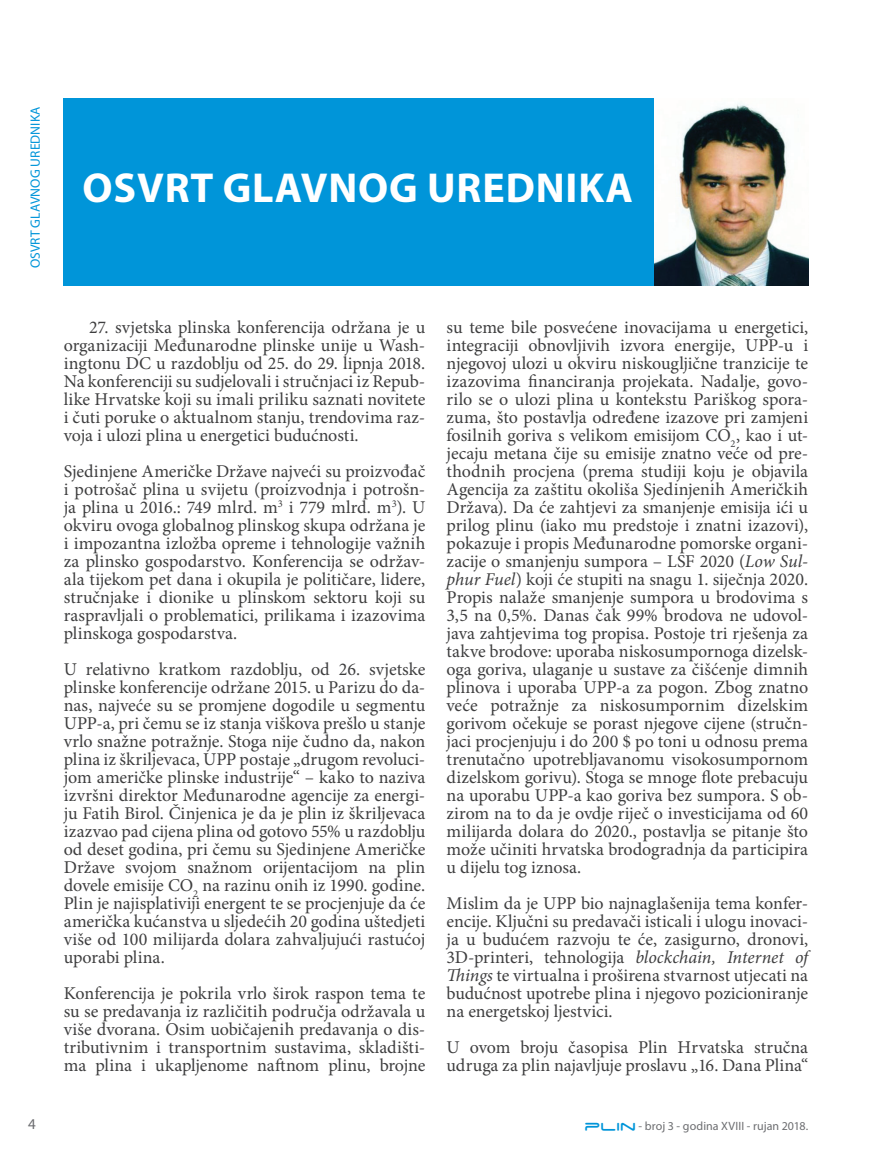
<style>
.page{position:relative;width:872px;height:1170px;background:#fff}
.page>*{position:absolute;margin:0;border:0;box-sizing:border-box;transform-origin:0 0}
.t1{font:700 42px "Myriad Pro";letter-spacing:.02em;color:#fff}
.t2{font:18px/18px "Minion Pro";letter-spacing:-.005em;color:#3e3e3f;text-align:justify}
.t3{font:15px "Myriad Pro";color:#6c6d70}
.t4{font:13.5px "Myriad Pro";letter-spacing:.01em;color:#0095d9}
.t5{font:12px "Myriad Pro";letter-spacing:.005em;color:#6c6d70}
.s1{font-style:italic}
.s2{font-family:"Space Age";font-size:18px;color:#0095d9}
</style>
<div class="page">
<div style="left:64px;top:99px;width:591px;height:187px;background:#0095d9"></div>
<img style="left:655px;top:104px;width:153px;height:182px">
<p class="t4" style="left:27px;top:268px;width:164px;rotate:-90deg">OSVRT GLAVNOG UREDNIKA</p>
<p class="t3" style="left:28px;top:1114px;width:9px">4</p>
<h1 class="t1" style="left:83px;top:161px;width:552px">OSVRT GLAVNOG UREDNIKA</h1>
<p class="t2" style="left:64px;top:318px;width:363px;text-indent:26px">27. svjetska plinska konferencija održana je u organizaciji Međunarodne plinske unije u Wash&shy;ingtonu DC u razdoblju od 25. do 29. lipnja 2018.<br>Na konferenciji su sudjelovali i stručnjaci iz Repub&shy;like Hrvatske koji su imali priliku saznati novitete i čuti poruke o aktualnom stanju, trendovima raz&shy;voja i ulozi plina u energetici budućnosti.</p>
<p class="t2" style="left:64px;top:462px;width:363px">Sjedinjene Američke Države najveći su proizvođač i potrošač plina u svijetu (proizvodnja i potrošn&shy;ja plina u 2016.: 749 mlrd. m<sup>3</sup> i 779 mlrd. m<sup>3</sup>). U okviru ovoga globalnog plinskog skupa održana je i impozantna izložba opreme i tehnologije važnih za plinsko gospodarstvo. Konferencija se održav&shy;ala tijekom pet dana i okupila je političare, lidere, stručnjake i dionike u plinskom sektoru koji su raspravljali o problematici, prilikama i izazovima plinskoga gospodarstva.</p>
<p class="t2" style="left:64px;top:660px;width:363px">U relativno kratkom razdoblju, od 26. svjetske plinske konferencije održane 2015. u Parizu do da&shy;nas, najveće su se promjene dogodile u segmentu UPP-a, pri čemu se iz stanja viškova prešlo u stanje vrlo snažne potražnje. Stoga nije čudno da, nakon plina iz škriljevaca, UPP postaje „drugom revoluci&shy;jom američke plinske industrije“ – kako to naziva izvršni direktor Međunarodne agencije za energi&shy;ju Fatih Birol. Činjenica je da je plin iz škriljevaca izazvao pad cijena plina od gotovo 55% u razdoblju od deset godina, pri čemu su Sjedinjene Američke Države svojom snažnom orijentacijom na plin dovele emisije CO<sub>2</sub> na razinu onih iz 1990. godine.<br>Plin je najisplativiji energent te se procjenjuje da će američka kućanstva u sljedećih 20 godina uštedjeti više od 100 milijarda dolara zahvaljujući rastućoj uporabi plina.</p>
<p class="t2" style="left:64px;top:984px;width:363px">Konferencija je pokrila vrlo širok raspon tema te su se predavanja iz različitih područja održavala u više dvorana. Osim uobičajenih predavanja o dis&shy;tributivnim i transportnim sustavima, skladišti&shy;ma plina i ukapljenome naftnom plinu, brojne</p>
<p class="t2" style="left:446px;top:318px;width:363px">su teme bile posvećene inovacijama u energetici, integraciji obnovljivih izvora energije, UPP-u i njegovoj ulozi u okviru niskougljične tranzicije te izazovima financiranja projekata. Nadalje, govo&shy;rilo se o ulozi plina u kontekstu Pariškog spora&shy;zuma, što postavlja određene izazove pri zamjeni fosilnih goriva s velikom emisijom CO<sub>2</sub>, kao i ut&shy;jecaju metana čije su emisije znatno veće od pre&shy;thodnih procjena (prema studiji koju je objavila Agencija za zaštitu okoliša Sjedinjenih Američkih Država). Da će zahtjevi za smanjenje emisija ići u prilog plinu (iako mu predstoje i znatni izazovi), pokazuje i propis Međunarodne pomorske organi&shy;zacije o smanjenju sumpora – LSF 2020 (<span class="s1">Low Sul&shy;phur Fuel</span>) koji će stupiti na snagu 1. siječnja 2020.<br>Propis nalaže smanjenje sumpora u brodovima s 3,5 na 0,5%. Danas čak 99% brodova ne udovol&shy;java zahtjevima tog propisa. Postoje tri rješenja za takve brodove: uporaba niskosumpornoga dizelsk&shy;oga goriva, ulaganje u sustave za čišćenje dimnih plinova i uporaba UPP-a za pogon. Zbog znatno veće potražnje za niskosumpornim dizelskim gorivom očekuje se porast njegove cijene (stručn&shy;jaci procjenjuju i do 200 $ po toni u odnosu prema trenutačno upotrebljavanomu visokosumpornom dizelskom gorivu). Stoga se mnoge flote prebacuju na uporabu UPP-a kao goriva bez sumpora. S ob&shy;zirom na to da je ovdje riječ o investicijama od 60 milijarda dolara do 2020., postavlja se pitanje što može učiniti hrvatska brodogradnja da participira u dijelu tog iznosa.</p>
<p class="t2" style="left:446px;top:894px;width:363px">Mislim da je UPP bio najnaglašenija tema konfer&shy;encije. Ključni su predavači isticali i ulogu inovaci&shy;ja u budućem razvoju te će, zasigurno, dronovi, 3D-printeri, tehnologija <span class="s1">blockchain, Internet of Things</span> te virtualna i proširena stvarnost utjecati na budućnost upotrebe plina i njegovo pozicioniranje na energetskoj ljestvici.</p>
<p class="t2" style="left:446px;top:1038px;width:363px">U ovom broju časopisa Plin Hrvatska stručna udruga za plin najavljuje proslavu „16. Dana Plina“</p>
<p class="t5" style="left:584px;top:1118px;width:225px"><span class="s2">plin</span> - broj 3 - godina XVIII - rujan 2018.</p>
</div>
